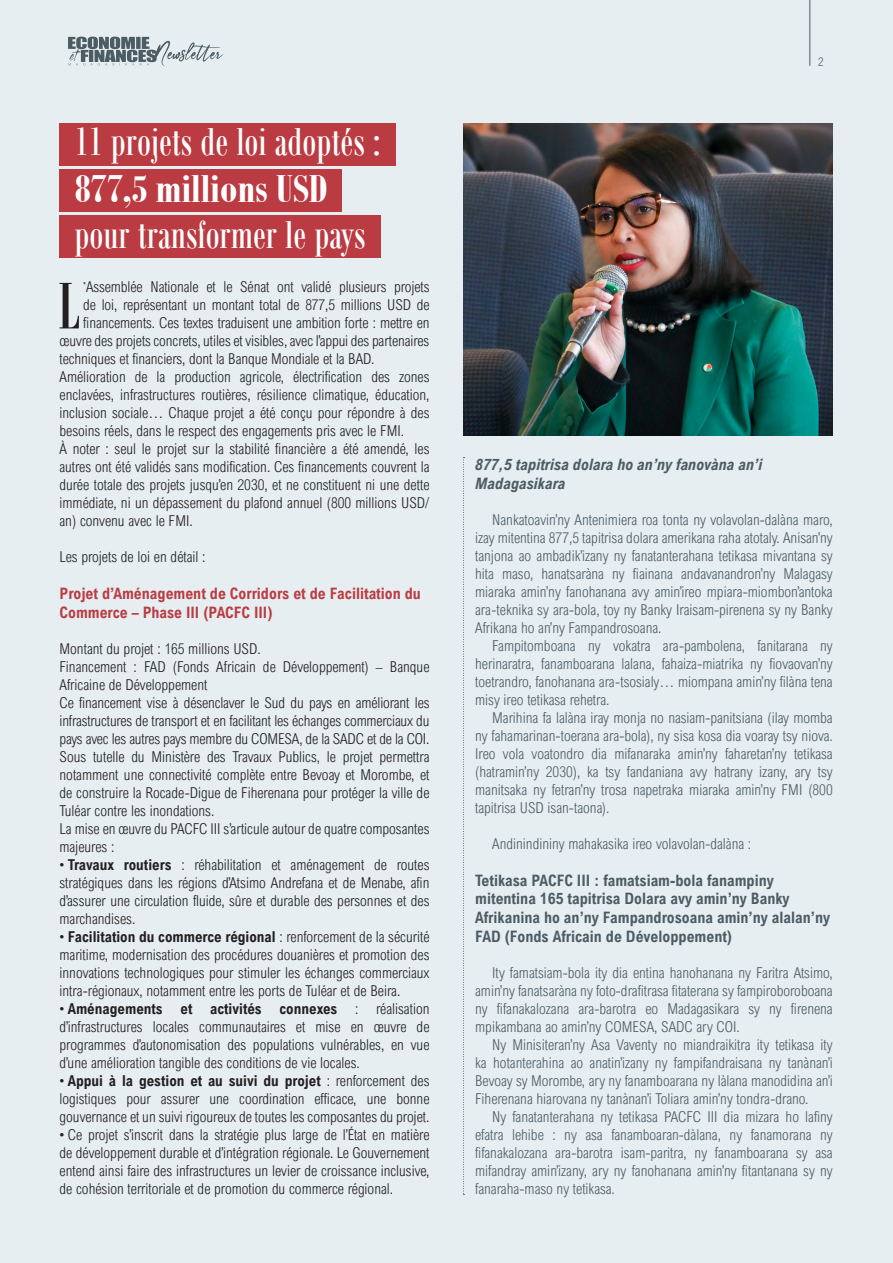
<style>
.page{position:relative;width:893px;height:1263px;background:#e7eef1}
.page>*{position:absolute;margin:0;border:0;box-sizing:border-box;transform-origin:0 0}
.Texte_courant{font:71.55px "Bodoni MT Condensed";color:#231f20}
.GT_Orange{font:42px/46.5px "Bodoni MT Condensed";color:#fff}
.T1{font:700 15.75px/18.9px "Arial Nova Cond";color:#4c5c65}
.T1-2{font:700 15.75px/18.9px "Arial Nova Cond";color:#bb3b42}
.T1_VM{font:italic 700 15.75px/18.9px "Arial Nova Cond";color:#4c5c65}
.Texte_courant-2{font:300 15px/18px "Arial Nova Cond";color:#231f20;text-align:justify}
.Texte_courant_VM{font:300 15px/18px "Arial Nova Cond";color:#4c5c65;text-align:justify}
.t1{font:300 12px "Arial Nova Cond";color:#4c5c65}
.s1{font-weight:700}
.s2{font-family:"Bodoni MT Condensed";font-weight:400}
</style>
<div class="page">
<hr style="left:810px;top:0;width:1px;height:66px;background:#4c5c65">
<svg style="left:68px;top:37px;width:155px;height:29px"></svg>
<div style="left:60px;top:123px;width:336px;height:43px;background:#bb3b42"></div>
<div style="left:60px;top:169px;width:282px;height:43px;background:#bb3b42"></div>
<div style="left:60px;top:215px;width:321px;height:43px;background:#bb3b42"></div>
<svg style="left:463px;top:457px;width:1px;height:738px"></svg>
<img style="left:463px;top:123px;width:370px;height:313px">
<p class="GT_Orange" style="left:74px;top:118px;width:308px">11 projets de loi adoptés :<br><span class="s1">877,5 millions USD </span>pour transformer le pays</p>
<p class="Texte_courant" style="left:58px;top:263px;width:23px">L</p>
<p class="Texte_courant-2" style="left:83px;top:278px;width:348px"><span class="s2">’</span>Assemblée Nationale et le Sénat ont validé plusieurs projets</p>
<p class="Texte_courant-2" style="left:83px;top:296px;width:348px">de loi, représentant un montant total de 877,5 millions USD de</p>
<p class="Texte_courant-2" style="left:83px;top:314px;width:348px">financements. Ces textes traduisent une ambition forte : mettre en</p>
<p class="Texte_courant-2" style="left:60px;top:332px;width:371px">œuvre des projets concrets, utiles et visibles, avec l’appui des partenaires</p>
<p class="Texte_courant-2" style="left:60px;top:350px;width:317px">techniques et financiers, dont la Banque Mondiale et la BAD.</p>
<p class="Texte_courant-2" style="left:60px;top:368px;width:371px">Amélioration de la production agricole, électrification des zones enclavées, infrastructures routières, résilience climatique, éducation, inclusion sociale… Chaque projet a été conçu pour répondre à des besoins réels, dans le respect des engagements pris avec le FMI.</p>
<p class="Texte_courant-2" style="left:60px;top:440px;width:371px">À noter : seul le projet sur la stabilité financière a été amendé, les autres ont été validés sans modification. Ces financements couvrent la durée totale des projets jusqu’en 2030, et ne constituent ni une dette immédiate, ni un dépassement du plafond annuel (800 millions USD/ an) convenu avec le FMI.</p>
<p class="Texte_courant-2" style="left:60px;top:548px;width:148px">Les projets de loi en détail :</p>
<p class="T1-2" style="left:60px;top:584px;width:363px">Projet d’Aménagement de Corridors et de Facilitation du<br>Commerce – Phase III (PACFC III)</p>
<p class="Texte_courant-2" style="left:60px;top:640px;width:203px">Montant du projet : 165 millions USD.</p>
<p class="Texte_courant-2" style="left:60px;top:658px;width:371px">Financement : FAD (Fonds Africain de Développement) – Banque<br>Africaine de Développement</p>
<p class="Texte_courant-2" style="left:60px;top:694px;width:371px">Ce financement vise à désenclaver le Sud du pays en améliorant les infrastructures de transport et en facilitant les échanges commerciaux du pays avec les autres pays membre du COMESA, de la SADC et de la COI.</p>
<p class="Texte_courant-2" style="left:60px;top:748px;width:371px">Sous tutelle du Ministère des Travaux Publics, le projet permettra notamment une connectivité complète entre Bevoay et Morombe, et de construire la Rocade-Digue de Fiherenana pour protéger la ville de Tuléar contre les inondations.</p>
<p class="Texte_courant-2" style="left:60px;top:820px;width:371px">La mise en œuvre du PACFC III s’articule autour de quatre composantes majeures :</p>
<p class="Texte_courant-2" style="left:60px;top:856px;width:371px">• <span class="s1">Travaux routiers</span> : réhabilitation et aménagement de routes stratégiques dans les régions d’Atsimo Andrefana et de Menabe, afin d’assurer une circulation fluide, sûre et durable des personnes et des marchandises.</p>
<p class="Texte_courant-2" style="left:60px;top:928px;width:371px">• <span class="s1">Facilitation du commerce régional</span> : renforcement de la sécurité maritime, modernisation des procédures douanières et promotion des innovations technologiques pour stimuler les échanges commerciaux intra-régionaux, notamment entre les ports de Tuléar et de Beira.</p>
<p class="Texte_courant-2" style="left:60px;top:1000px;width:371px">• <span class="s1">Aménagements et activités connexes</span> : réalisation d’infrastructures locales communautaires et mise en œuvre de programmes d’autonomisation des populations vulnérables, en vue d’une amélioration tangible des conditions de vie locales.</p>
<p class="Texte_courant-2" style="left:60px;top:1072px;width:371px">• <span class="s1">Appui à la gestion et au suivi du projet</span> : renforcement des logistiques pour assurer une coordination efficace, une bonne gouvernance et un suivi rigoureux de toutes les composantes du projet.</p>
<p class="Texte_courant-2" style="left:60px;top:1126px;width:371px">• Ce projet s’inscrit dans la stratégie plus large de l’État en matière de développement durable et d’intégration régionale. Le Gouvernement entend ainsi faire des infrastructures un levier de croissance inclusive, de cohésion territoriale et de promotion du commerce régional.</p>
<p class="t1" style="left:818px;top:54px;width:7px">2</p>
<p class="T1_VM" style="left:475px;top:454px;width:289px">877,5 tapitrisa dolara ho an’ny fanovàna an’i<br>Madagasikara</p>
<p class="Texte_courant_VM" style="left:475px;top:510px;width:359px;text-indent:17px">Nankatoavin’ny Antenimiera roa tonta ny volavolan-dalàna maro, izay mitentina 877,5 tapitrisa dolara amerikana raha atotaly. Anisan’ny tanjona ao ambadik’izany ny fanatanterahana tetikasa mivantana sy hita maso, hanatsaràna ny fiainana andavanandron’ny Malagasy miaraka amin’ny fanohanana avy amin’ireo mpiara-miombon’antoka ara-teknika sy ara-bola, toy ny Banky Iraisam-pirenena sy ny Banky Afrikana ho an’ny Fampandrosoana.</p>
<p class="Texte_courant_VM" style="left:475px;top:636px;width:359px;text-indent:17px">Fampitomboana ny vokatra ara-pambolena, fanitarana ny herinaratra, fanamboarana lalana, fahaiza-miatrika ny fiovaovan’ny toetrandro, fanohanana ara-tsosialy… miompana amin’ny filàna tena misy ireo tetikasa rehetra.</p>
<p class="Texte_courant_VM" style="left:475px;top:708px;width:359px;text-indent:17px">Marihina fa lalàna iray monja no nasiam-panitsiana (ilay momba ny fahamarinan-toerana ara-bola), ny sisa kosa dia voaray tsy niova.<br>Ireo vola voatondro dia mifanaraka amin’ny faharetan’ny tetikasa (hatramin’ny 2030), ka tsy fandaniana avy hatrany izany, ary tsy manitsaka ny fetran’ny trosa napetraka miaraka amin’ny FMI (800 tapitrisa USD isan-taona).</p>
<p class="Texte_courant_VM" style="left:492px;top:834px;width:261px">Andinindininy mahakasika ireo volavolan-dalàna :</p>
<p class="T1" style="left:475px;top:870px;width:356px">Tetikasa PACFC III : famatsiam-bola fanampiny mitentina 165 tapitrisa Dolara avy amin’ny Banky Afrikanina ho an’ny Fampandrosoana amin’ny alalan’ny FAD (Fonds Africain de Développement)</p>
<p class="Texte_courant_VM" style="left:475px;top:964px;width:359px;text-indent:17px">Ity famatsiam-bola ity dia entina hanohanana ny Faritra Atsimo, amin’ny fanatsaràna ny foto-drafitrasa fitaterana sy fampiroboroboana ny fifanakalozana ara-barotra eo Madagasikara sy ny firenena mpikambana ao amin’ny COMESA, SADC ary COI.</p>
<p class="Texte_courant_VM" style="left:475px;top:1036px;width:359px;text-indent:17px">Ny Minisiteran’ny Asa Vaventy no miandraikitra ity tetikasa ity ka hotanterahina ao anatin’izany ny fampifandraisana ny tanànan’i Bevoay sy Morombe, ary ny fanamboarana ny làlana manodidina an’i Fiherenana hiarovana ny tanànan’i Toliara amin’ny tondra-drano.</p>
<p class="Texte_courant_VM" style="left:475px;top:1108px;width:359px;text-indent:17px">Ny fanatanterahana ny tetikasa PACFC III dia mizara ho lafiny efatra lehibe : ny asa fanamboaran-dàlana, ny fanamorana ny fifanakalozana ara-barotra isam-paritra, ny fanamboarana sy asa mifandray amin’izany, ary ny fanohanana amin’ny fitantanana sy ny fanaraha-maso ny tetikasa.</p>
</div>
